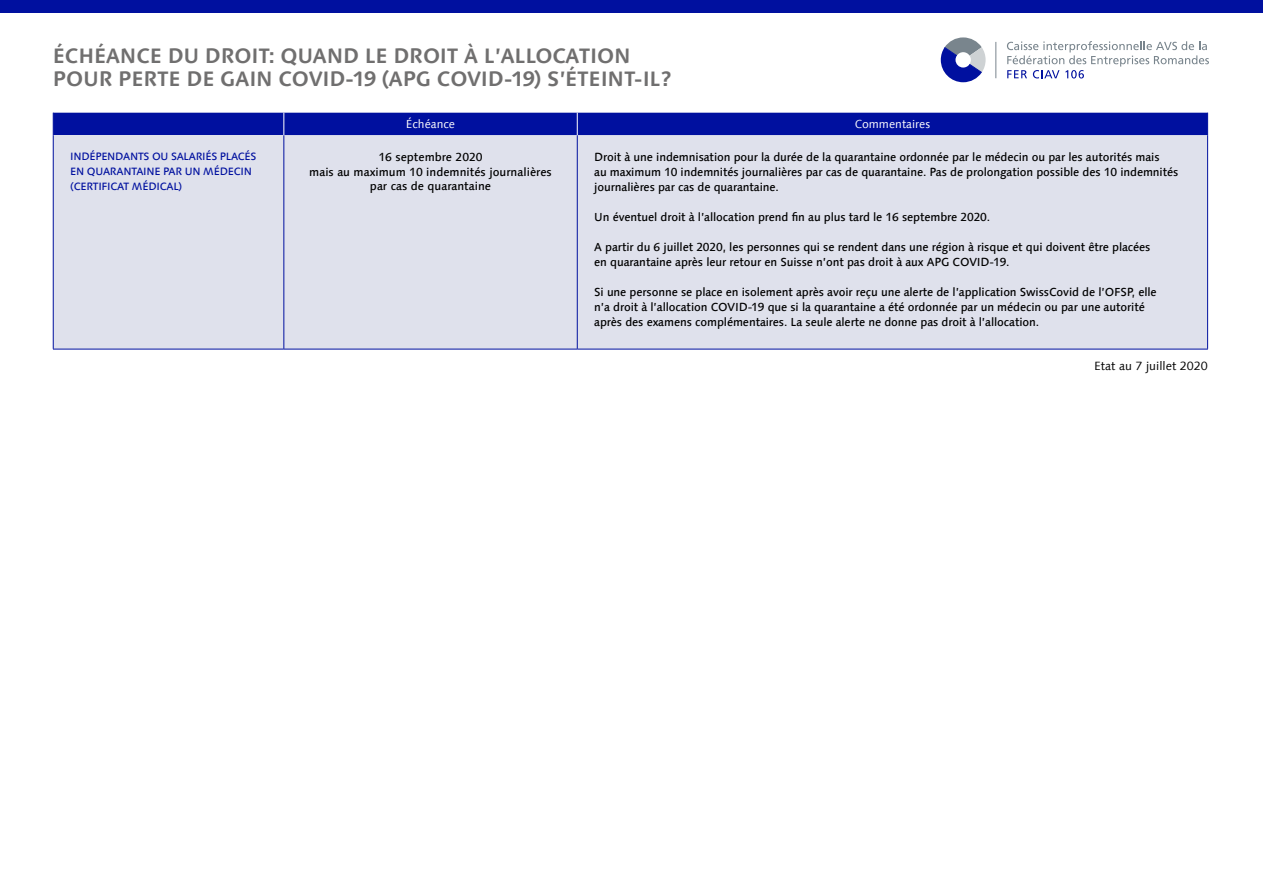
<style>
.page{position:relative;width:1263px;height:893px;background:#fff}
.page>*{position:absolute;margin:0;border:0;box-sizing:border-box;transform-origin:0 0}
.t1{font:700 21px/22.5px "Linotype Syntax Com";letter-spacing:-.01em;color:#706f6f}
.t2{font:12px "Linotype Syntax Com";color:#000}
.t3{font:500 11.7px/15px "Linotype Syntax Com";letter-spacing:-.01em;color:#000}
.t4{font:11.7px "Linotype Syntax Com";color:#fff}
.t5{font:500 10.65px/14.7px "Linotype Syntax Com";letter-spacing:-.025em;color:#00109f}
</style>
<div class="page">
<hr style="left:995px;top:42px;width:1px;height:36px;background:#79858d">
<svg style="left:941px;top:37px;width:44px;height:45px"></svg>
<svg style="left:1007px;top:41px;width:202px;height:38px"></svg>
<div style="left:0;top:0;width:1263px;height:13px;background:#00109f"></div>
<div style="left:53px;top:135px;width:231px;height:214px;background:#dfe1ec"></div>
<div style="left:285px;top:135px;width:922px;height:214px;background:#dfe1ec"></div>
<div style="left:53px;top:113px;width:1155px;height:22px;background:#00109f"></div>
<hr style="left:53px;top:135px;width:1px;height:214px;background:#00109f">
<hr style="left:53px;top:349px;width:231px;height:1px;background:#00109f">
<hr style="left:284px;top:135px;width:1px;height:214px;background:#00109f">
<hr style="left:284px;top:349px;width:293px;height:1px;background:#00109f">
<hr style="left:577px;top:135px;width:1px;height:214px;background:#00109f">
<hr style="left:1207px;top:135px;width:1px;height:214px;background:#00109f">
<hr style="left:577px;top:349px;width:631px;height:1px;background:#00109f">
<h1 class="t1" style="left:53px;top:45px;width:620px">ÉCHÉANCE DU DROIT: QUAND LE DROIT À L’ALLOCATION<br>POUR PERTE DE GAIN COVID-19 (APG COVID-19) S’ÉTEINT-IL?</h1>
<p class="t4" style="left:406px;top:117px;width:51px">Échéance</p>
<p class="t4" style="left:855px;top:117px;width:77px">Commentaires</p>
<p class="t5" style="left:70px;top:149px;width:188px">INDÉPENDANTS OU SALARIÉS PLACÉS<br>EN QUARANTAINE PAR UN MÉDECIN (CERTIFICAT MÉDICAL)</p>
<p class="t3" style="left:309px;top:149px;width:244px;text-align:center">16 septembre 2020<br>mais au maximum 10 indemnités journalières par cas de quarantaine</p>
<p class="t3" style="left:594px;top:149px;width:586px">Droit à une indemnisation pour la durée de la quarantaine ordonnée par le médecin ou par les autorités mais<br>au maximum 10 indemnités journalières par cas de quarantaine. Pas de prolongation possible des 10 indemnités journalières par cas de quarantaine.</p>
<p class="t3" style="left:594px;top:209px;width:397px">Un éventuel droit à l’allocation prend fin au plus tard le 16 septembre 2020.</p>
<p class="t3" style="left:594px;top:239px;width:558px">A partir du 6 juillet 2020, les personnes qui se rendent dans une région à risque et qui doivent être placées en quarantaine après leur retour en Suisse n’ont pas droit à aux APG COVID-19.</p>
<p class="t3" style="left:594px;top:284px;width:564px">Si une personne se place en isolement après avoir reçu une alerte de l’application SwissCovid de l’OFSP, elle n’a droit à l’allocation COVID-19 que si la quarantaine a été ordonnée par un médecin ou par une autorité après des examens complémentaires. La seule alerte ne donne pas droit à l’allocation.</p>
<p class="t2" style="left:1094px;top:359px;width:115px">Etat au 7 juillet 2020</p>
</div>
